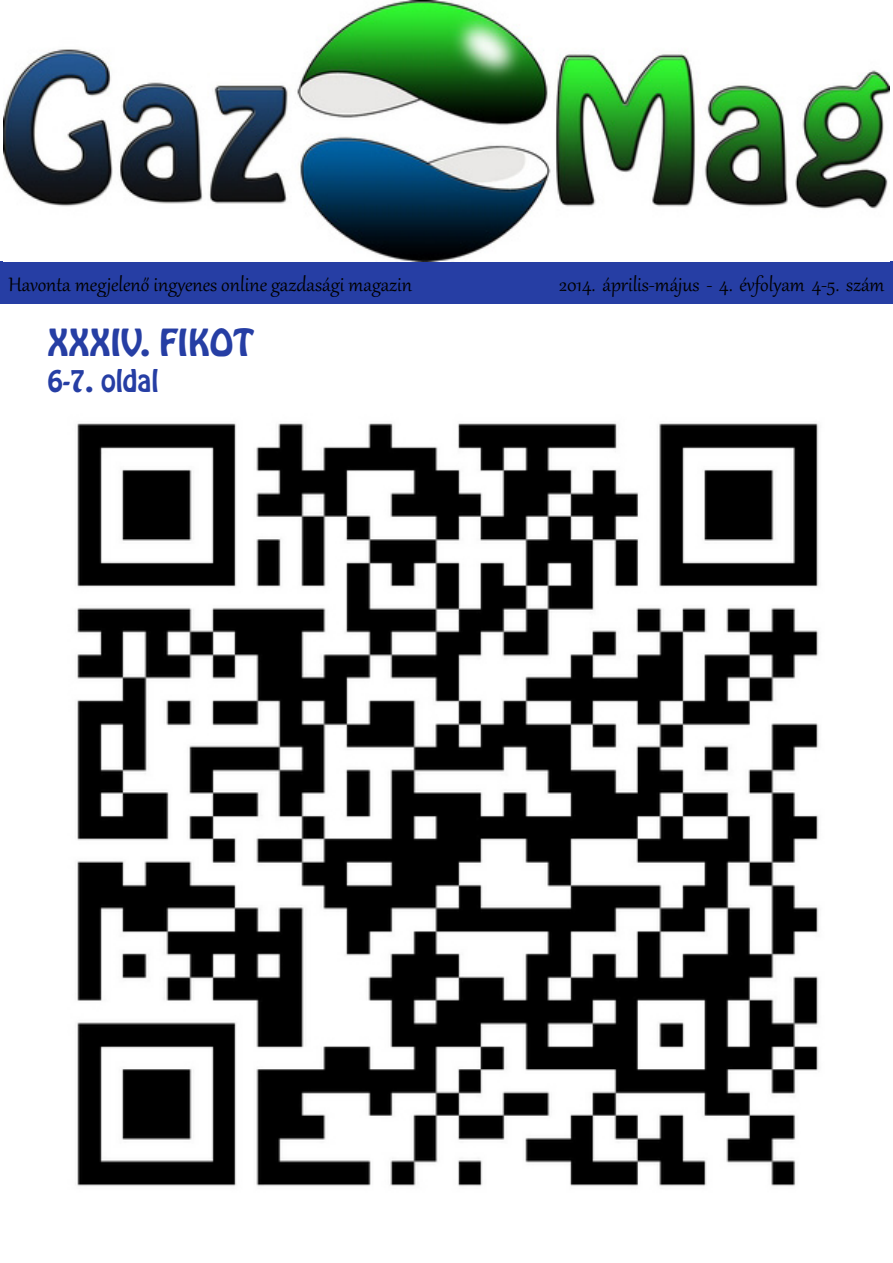
<style>
.page{position:relative;width:893px;height:1263px;background:#fff}
.page>*{position:absolute;margin:0;border:0;box-sizing:border-box;transform-origin:0 0}
.t1{font:33px "Hobo Std";color:#263ea4}
.t2{font:27px "Hobo Std";color:#263ea4}
.t3{font:24px "Gabriola";color:#000}
</style>
<div class="page">
<div style="left:0;top:261px;width:559px;height:43px;background:#263ea4"></div>
<div style="left:559px;top:261px;width:334px;height:43px;background:#263ea4"></div>
<img style="left:77px;top:423px;width:742px;height:763px">
<img style="left:4px;top:0;width:885px;height:261px">
<p class="t3" style="left:9px;top:268px;width:405px">Havonta megjelenő ingyenes online gazdasági magazin</p>
<p class="t3" style="left:559px;top:268px;width:327px">2014. április-május - 4. évfolyam 4-5. szám</p>
<h1 class="t1" style="left:47px;top:319px;width:208px">XXXIV. FIKOT</h1>
<p class="t2" style="left:47px;top:362px;width:112px">6-7. oldal</p>
</div>
